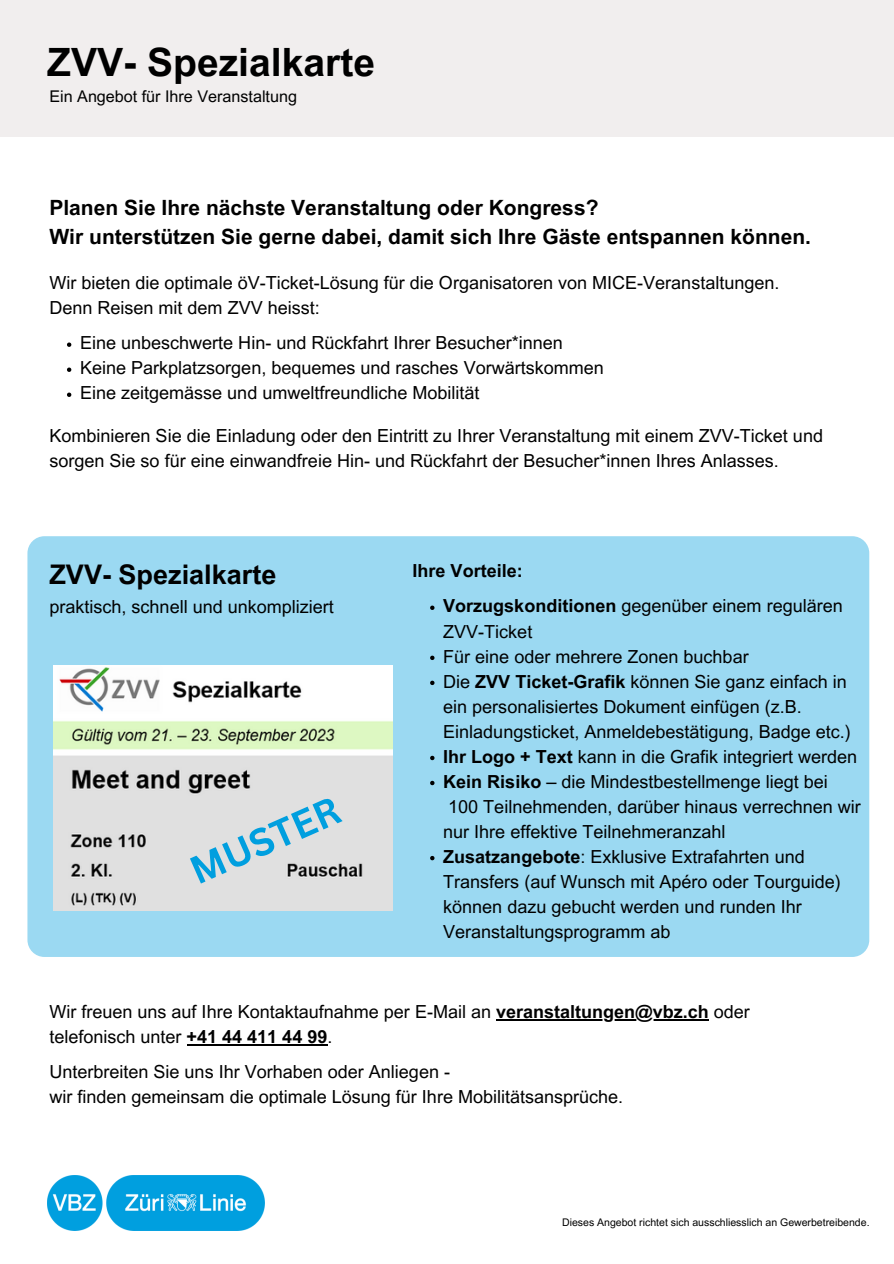
<style>
.page{position:relative;width:894px;height:1264px;background:#fff}
.page>*{position:absolute;margin:0;border:0;box-sizing:border-box;transform-origin:0 0}
.t1{font:700 39px "Arial MT Pro";color:#000}
.t2{font:700 38.25px "Canva Sans";color:#009fdf}
.t3{font:700 27px "Arial MT Pro";color:#000}
.t4{font:700 21px "Arial MT Pro";color:#000}
.t5{font:18px/25px "Arial MT Pro";color:#000}
.t6{font:700 18px "Arial MT Pro";color:#000}
.t7{font:16.05px "Arial MT Pro";color:#000}
.t8{font:10.5px "Arial MT Pro";color:#000}
.s1{font-weight:700}
</style>
<div class="page">
<div style="left:27px;top:536px;width:842px;height:420px;background:#9bd9f2;border-radius:17px"></div>
<img style="left:47px;top:1175px;width:218px;height:55px">
<div style="left:0;top:0;width:893px;height:137px;background:#f1eeee"></div>
<svg style="left:67px;top:342px;width:4px;height:5px"></svg>
<svg style="left:67px;top:367px;width:4px;height:5px"></svg>
<svg style="left:67px;top:392px;width:4px;height:5px"></svg>
<hr style="left:496px;top:1018px;width:212px;height:2px;background:#000">
<hr style="left:186px;top:1043px;width:141px;height:2px;background:#000">
<svg style="left:430px;top:605px;width:4px;height:5px"></svg>
<svg style="left:430px;top:655px;width:4px;height:5px"></svg>
<svg style="left:430px;top:680px;width:4px;height:5px"></svg>
<svg style="left:430px;top:755px;width:4px;height:5px"></svg>
<svg style="left:430px;top:780px;width:4px;height:5px"></svg>
<svg style="left:430px;top:856px;width:4px;height:4px"></svg>
<img style="left:53px;top:665px;width:339px;height:245px">
<p class="t1" style="left:47px;top:48px;width:329px">ZVV- Spezialkarte</p>
<p class="t7" style="left:49px;top:91px;width:249px">Ein Angebot für Ihre Veranstaltung</p>
<p class="t4" style="left:49px;top:200px;width:550px">Planen Sie Ihre nächste Veranstaltung oder Kongress?</p>
<p class="t4" style="left:49px;top:229px;width:763px">Wir unterstützen Sie gerne dabei, damit sich Ihre Gäste entspannen können.</p>
<p class="t5" style="left:49px;top:273px;width:731px">Wir bieten die optimale öV-Ticket-Lösung für die Organisatoren von MICE-Veranstaltungen.</p>
<p class="t5" style="left:49px;top:298px;width:272px">Denn Reisen mit dem ZVV heisst:</p>
<p class="t5" style="left:80px;top:333px;width:484px">Eine unbeschwerte Hin- und Rückfahrt Ihrer Besucher*innen</p>
<p class="t5" style="left:80px;top:358px;width:525px">Keine Parkplatzsorgen, bequemes und rasches Vorwärtskommen</p>
<p class="t5" style="left:80px;top:383px;width:401px">Eine zeitgemässe und umweltfreundliche Mobilität</p>
<p class="t5" style="left:49px;top:425px;width:774px">Kombinieren Sie die Einladung oder den Eintritt zu Ihrer Veranstaltung mit einem ZVV-Ticket und sorgen Sie so für eine einwandfreie Hin- und Rückfahrt der Besucher*innen Ihres Anlasses.</p>
<p class="t3" style="left:49px;top:564px;width:228px">ZVV- Spezialkarte</p>
<p class="t5" style="left:49px;top:596px;width:286px">praktisch, schnell und unkompliziert</p>
<p class="t2" style="left:181px;top:847px;width:161px;rotate:-24deg">MUSTER</p>
<p class="t6" style="left:412px;top:564px;width:112px">Ihre Vorteile:</p>
<p class="t5" style="left:443px;top:596px;width:401px"><span class="s1">Vorzugskonditionen</span> gegenüber einem regulären<br>ZVV-Ticket</p>
<p class="t5" style="left:443px;top:646px;width:307px">Für eine oder mehrere Zonen buchbar</p>
<p class="t5" style="left:443px;top:671px;width:409px">Die <span class="s1">ZVV Ticket-Grafik</span> können Sie ganz einfach in ein personalisiertes Dokument einfügen (z.B.<br>Einladungsticket, Anmeldebestätigung, Badge etc.)</p>
<p class="t5" style="left:443px;top:746px;width:415px"><span class="s1">Ihr Logo + Text</span> kann in die Grafik integriert werden</p>
<p class="t5" style="left:443px;top:771px;width:419px"><span class="s1">Kein Risiko</span> – die Mindestbestellmenge liegt bei<br>100 Teilnehmenden, darüber hinaus verrechnen wir nur Ihre effektive Teilnehmeranzahl</p>
<p class="t5" style="left:443px;top:846px;width:399px"><span class="s1">Zusatzangebote</span>: Exklusive Extrafahrten und Transfers (auf Wunsch mit Apéro oder Tourguide) können dazu gebucht werden und runden Ihr Veranstaltungsprogramm ab</p>
<p class="t5" style="left:49px;top:1001px;width:701px">Wir freuen uns auf Ihre Kontaktaufnahme per E-Mail an <span class="s1">veranstaltungen@vbz.ch</span> oder</p>
<p class="t5" style="left:49px;top:1026px;width:284px">telefonisch unter <span class="s1">+41 44 411 44 99</span>.</p>
<p class="t5" style="left:49px;top:1061px;width:402px">Unterbreiten Sie uns Ihr Vorhaben oder Anliegen -</p>
<p class="t5" style="left:49px;top:1086px;width:575px">wir finden gemeinsam die optimale Lösung für Ihre Mobilitätsansprüche.</p>
<p class="t8" style="left:562px;top:1218px;width:309px">Dieses Angebot richtet sich ausschliesslich an Gewerbetreibende.</p>
</div>
